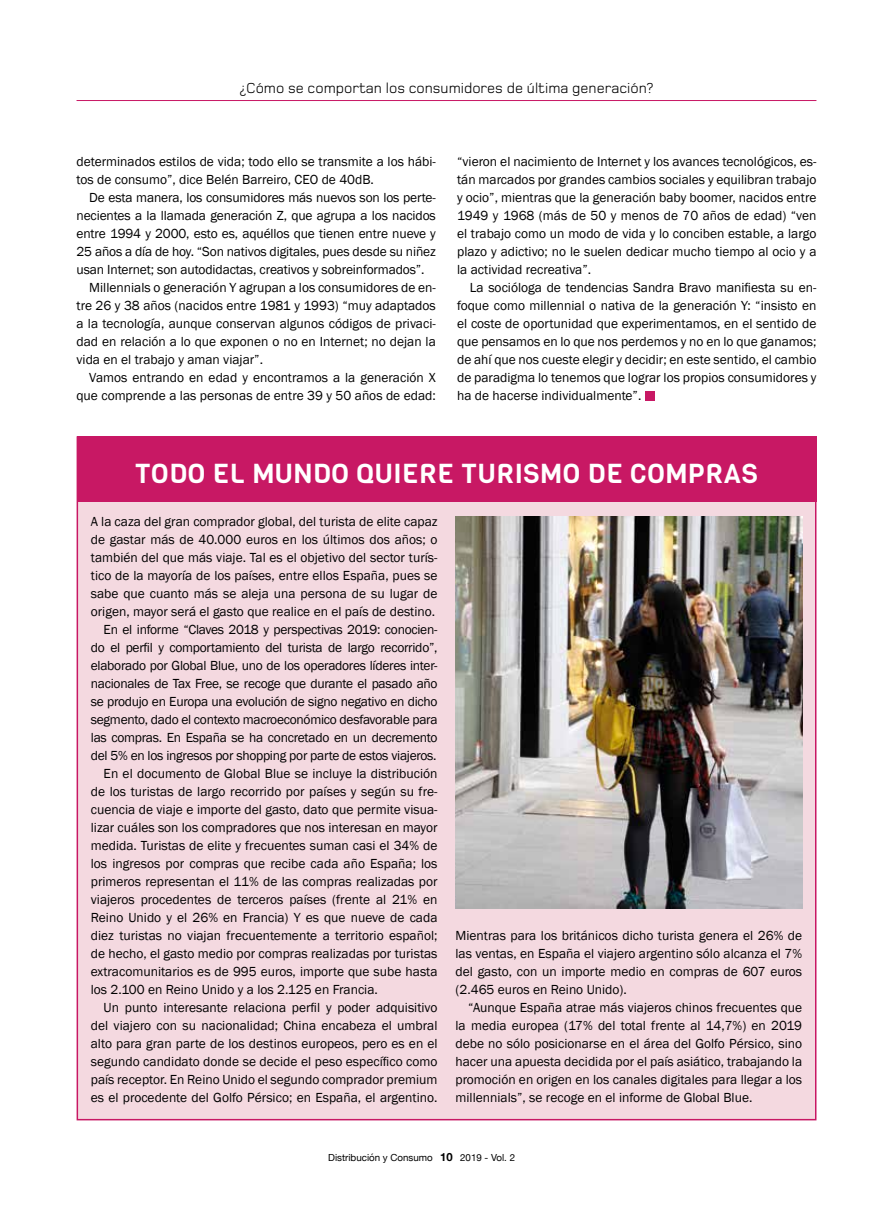
<style>
.page{position:relative;width:893px;height:1212px;background:#fff}
.page>*{position:absolute;margin:0;border:0;box-sizing:border-box;transform-origin:0 0}
.t1{font:27px "Viga";letter-spacing:.025em;color:#fff}
.t2{font:15px "Foundry Monoline";color:#000}
.t3{font:13.5px/18px "Franklin Gothic";color:#000;text-align:justify}
.t4{font:13.5px "Franklin Gothic";letter-spacing:-.02em;color:#000}
.t5{font:9.75px "Helvetica Neue";color:#000}
.s1{font-weight:700;font-size:11.25px}
</style>
<div class="page">
<div style="left:77px;top:437px;width:739px;height:683px;background:#f4d9e0"></div>
<div style="left:77px;top:436px;width:739px;height:66px;background:#c81864"></div>
<img style="left:456px;top:517px;width:346px;height:391px">
<div style="left:645px;top:391px;width:9px;height:9px;background:#c81864"></div>
<hr style="left:77px;top:100px;width:739px;height:1px;background:#c81864">
<p class="t2" style="left:240px;top:79px;width:415px">¿Cómo se comportan los consumidores de última generación?</p>
<p class="t3" style="left:77px;top:153px;width:361px">determinados estilos de vida; todo ello se transmite a los hábi&shy;tos de consumo”, dice Belén Barreiro, CEO de 40dB.</p>
<p class="t3" style="left:89px;top:189px;width:348px">De esta manera, los consumidores más nuevos son los perte-</p>
<p class="t3" style="left:77px;top:207px;width:361px">necientes a la llamada generación Z, que agrupa a los nacidos</p>
<p class="t3" style="left:77px;top:225px;width:361px">entre 1994 y 2000, esto es, aquéllos que tienen entre nueve y</p>
<p class="t3" style="left:77px;top:243px;width:361px">25 años a día de hoy. “Son nativos digitales, pues desde su niñez</p>
<p class="t3" style="left:77px;top:261px;width:349px">usan Internet; son autodidactas, creativos y sobreinformados”.</p>
<p class="t3" style="left:89px;top:279px;width:348px">Millennials o generación Y agrupan a los consumidores de en-</p>
<p class="t3" style="left:77px;top:297px;width:361px">tre 26 y 38 años (nacidos entre 1981 y 1993) “muy adaptados</p>
<p class="t3" style="left:77px;top:315px;width:361px">a la tecnología, aunque conservan algunos códigos de privaci-</p>
<p class="t3" style="left:77px;top:333px;width:361px">dad en relación a lo que exponen o no en Internet; no dejan la</p>
<p class="t3" style="left:77px;top:351px;width:188px">vida en el trabajo y aman viajar”.</p>
<p class="t3" style="left:89px;top:369px;width:348px">Vamos entrando en edad y encontramos a la generación X</p>
<p class="t3" style="left:77px;top:387px;width:361px">que comprende a las personas de entre 39 y 50 años de edad:</p>
<p class="t3" style="left:457px;top:153px;width:361px">“vieron el nacimiento de Internet y los avances tecnológicos, es&shy;tán marcados por grandes cambios sociales y equilibran trabajo y ocio”, mientras que la generación baby boomer, nacidos entre 1949 y 1968 (más de 50 y menos de 70 años de edad) “ven el trabajo como un modo de vida y lo conciben estable, a largo plazo y adictivo; no le suelen dedicar mucho tiempo al ocio y a la actividad recreativa”.</p>
<p class="t3" style="left:457px;top:279px;width:361px;text-indent:13px">La socióloga de tendencias Sandra Bravo manifiesta su en&shy;foque como millennial o nativa de la generación Y: “insisto en el coste de oportunidad que experimentamos, en el sentido de que pensamos en lo que nos perdemos y no en lo que ganamos; de ahí que nos cueste elegir y decidir; en este sentido, el cambio de paradigma lo tenemos que lograr los propios consumidores y ha de hacerse individualmente”.</p>
<h1 class="t1" style="left:135px;top:455px;width:624px">TODO EL MUNDO QUIERE TURISMO DE COMPRAS</h1>
<p class="t3" style="left:91px;top:513px;width:348px">A la caza del gran comprador global, del turista de elite capaz</p>
<p class="t3" style="left:91px;top:531px;width:348px">de gastar más de 40.000 euros en los últimos dos años; o</p>
<p class="t3" style="left:91px;top:549px;width:348px">también del que más viaje. Tal es el objetivo del sector turís-</p>
<p class="t3" style="left:91px;top:567px;width:348px">tico de la mayoría de los países, entre ellos España, pues se</p>
<p class="t3" style="left:91px;top:585px;width:348px">sabe que cuanto más se aleja una persona de su lugar de</p>
<p class="t3" style="left:91px;top:603px;width:346px">origen, mayor será el gasto que realice en el país de destino.</p>
<p class="t4" style="left:104px;top:621px;width:335px">En el informe “Claves 2018 y perspectivas 2019: conocien-</p>
<p class="t4" style="left:91px;top:639px;width:348px">do el perfil y comportamiento del turista de largo recorrido”,</p>
<p class="t4" style="left:91px;top:657px;width:348px">elaborado por Global Blue, uno de los operadores líderes inter-</p>
<p class="t4" style="left:91px;top:675px;width:348px">nacionales de Tax Free, se recoge que durante el pasado año</p>
<p class="t4" style="left:91px;top:693px;width:348px">se produjo en Europa una evolución de signo negativo en dicho</p>
<p class="t4" style="left:91px;top:711px;width:348px">segmento, dado el contexto macroeconómico desfavorable para</p>
<p class="t4" style="left:91px;top:729px;width:348px">las compras. En España se ha concretado en un decremento</p>
<p class="t4" style="left:91px;top:747px;width:347px">del 5% en los ingresos por shopping por parte de estos viajeros.</p>
<p class="t3" style="left:104px;top:765px;width:335px">En el documento de Global Blue se incluye la distribución</p>
<p class="t3" style="left:91px;top:783px;width:348px">de los turistas de largo recorrido por países y según su fre-</p>
<p class="t3" style="left:91px;top:801px;width:348px">cuencia de viaje e importe del gasto, dato que permite visua-</p>
<p class="t3" style="left:91px;top:819px;width:348px">lizar cuáles son los compradores que nos interesan en mayor</p>
<p class="t3" style="left:91px;top:837px;width:348px">medida. Turistas de elite y frecuentes suman casi el 34% de</p>
<p class="t3" style="left:91px;top:855px;width:348px">los ingresos por compras que recibe cada año España; los</p>
<p class="t3" style="left:91px;top:873px;width:348px">primeros representan el 11% de las compras realizadas por</p>
<p class="t3" style="left:91px;top:891px;width:348px">viajeros procedentes de terceros países (frente al 21% en</p>
<p class="t3" style="left:91px;top:909px;width:348px">Reino Unido y el 26% en Francia) Y es que nueve de cada</p>
<p class="t3" style="left:91px;top:927px;width:348px">diez turistas no viajan frecuentemente a territorio español;</p>
<p class="t3" style="left:91px;top:945px;width:348px">de hecho, el gasto medio por compras realizadas por turistas</p>
<p class="t3" style="left:91px;top:963px;width:348px">extracomunitarios es de 995 euros, importe que sube hasta</p>
<p class="t3" style="left:91px;top:981px;width:289px">los 2.100 en Reino Unido y a los 2.125 en Francia.</p>
<p class="t3" style="left:104px;top:999px;width:335px">Un punto interesante relaciona perfil y poder adquisitivo</p>
<p class="t3" style="left:91px;top:1017px;width:348px">del viajero con su nacionalidad; China encabeza el umbral</p>
<p class="t3" style="left:91px;top:1035px;width:348px">alto para gran parte de los destinos europeos, pero es en el</p>
<p class="t3" style="left:91px;top:1053px;width:348px">segundo candidato donde se decide el peso específico como</p>
<p class="t3" style="left:91px;top:1071px;width:348px">país receptor. En Reino Unido el segundo comprador premium</p>
<p class="t3" style="left:91px;top:1089px;width:348px">es el procedente del Golfo Pérsico; en España, el argentino.</p>
<p class="t3" style="left:456px;top:927px;width:348px">Mientras para los británicos dicho turista genera el 26% de las ventas, en España el viajero argentino sólo alcanza el 7% del gasto, con un importe medio en compras de 607 euros (2.465 euros en Reino Unido).</p>
<p class="t3" style="left:456px;top:999px;width:348px;text-indent:13px">“Aunque España atrae más viajeros chinos frecuentes que la media europea (17% del total frente al 14,7%) en 2019 debe no sólo posicionarse en el área del Golfo Pérsico, sino hacer una apuesta decidida por el país asiático, trabajando la promoción en origen en los canales digitales para llegar a los millennials”, se recoge en el informe de Global Blue.</p>
<p class="t5" style="left:328px;top:1150px;width:188px">Distribución y Consumo <span class="s1">10</span> 2019 - Vol. 2</p>
</div>
